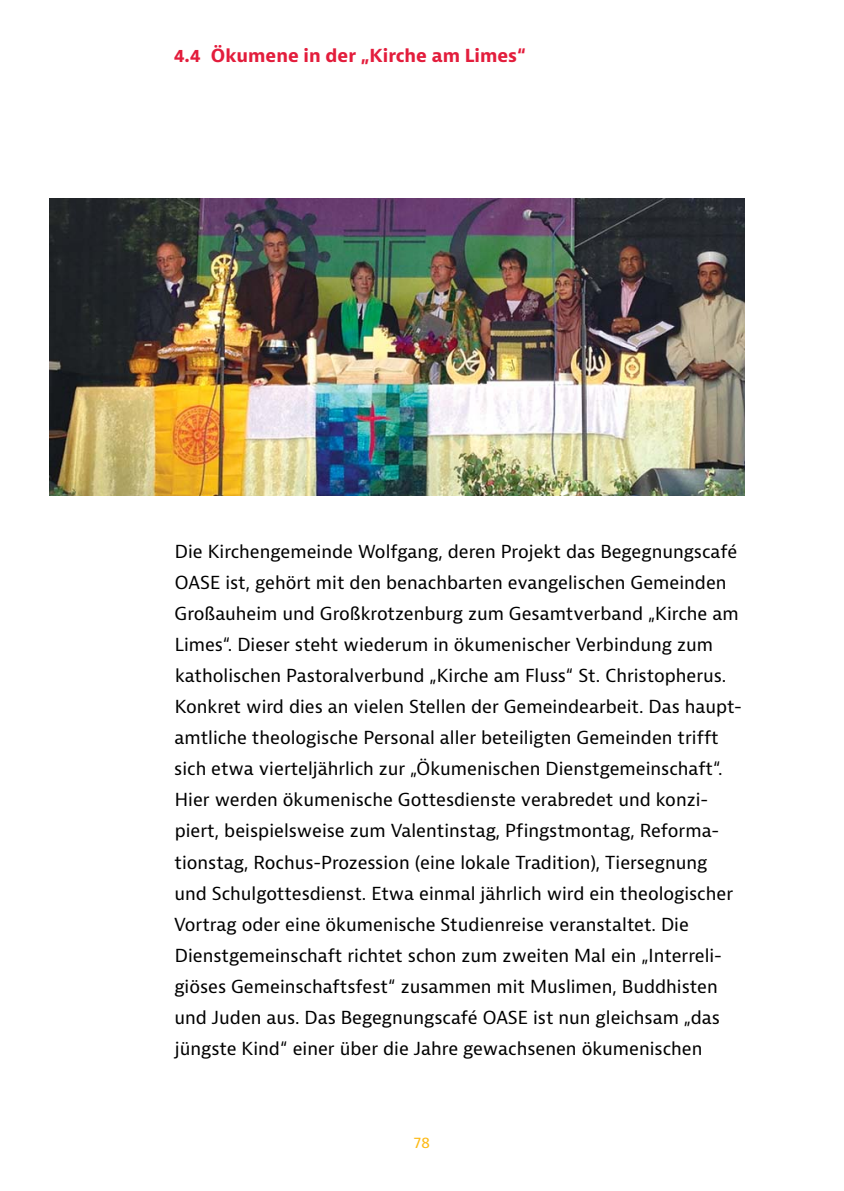
<style>
.page{position:relative;width:844px;height:1191px;background:#fff}
.page>*{position:absolute;margin:0;border:0;box-sizing:border-box;transform-origin:0 0}
.t1{font:17.5px/31px "Bernina Sans";color:#000}
.t2{font:700 17.5px "Bernina Sans";color:#e31d3c}
.t3{font:14.88px "Bernina Sans";color:#fdb913}
</style>
<div class="page">
<img style="left:50px;top:198px;width:694px;height:298px">
<p class="t2" style="left:174px;top:44px;width:354px">4.4 Ökumene in der „Kirche am Limes“</p>
<p class="t1" style="left:174px;top:537px;width:569px">Die Kirchengemeinde Wolfgang, deren Projekt das Begegnungscafé OASE ist, gehört mit den benachbarten evangelischen Gemeinden Großauheim und Großkrotzenburg zum Gesamtverband „Kirche am Limes“. Dieser steht wiederum in ökumenischer Verbindung zum katholischen Pastoralverbund „Kirche am Fluss“ St. Christopherus.<br>Konkret wird dies an vielen Stellen der Gemeindearbeit. Das haupt&shy;amtliche theologische Personal aller beteiligten Gemeinden trifft sich etwa vierteljährlich zur „Ökumenischen Dienstgemeinschaft“.<br>Hier werden ökumenische Gottesdienste verabredet und konzi&shy;piert, beispielsweise zum Valentinstag, Pfingstmontag, Reforma&shy;tionstag, Rochus-Prozession (eine lokale Tradition), Tiersegnung und Schulgottesdienst. Etwa einmal jährlich wird ein theologischer Vortrag oder eine ökumenische Studienreise veranstaltet. Die Dienstgemeinschaft richtet schon zum zweiten Mal ein „Interreli&shy;giöses Gemeinschaftsfest“ zusammen mit Muslimen, Buddhisten und Juden aus. Das Begegnungscafé OASE ist nun gleichsam „das jüngste Kind“ einer über die Jahre gewachsenen ökumenischen</p>
<p class="t3" style="left:414px;top:1132px;width:18px">78</p>
</div>
